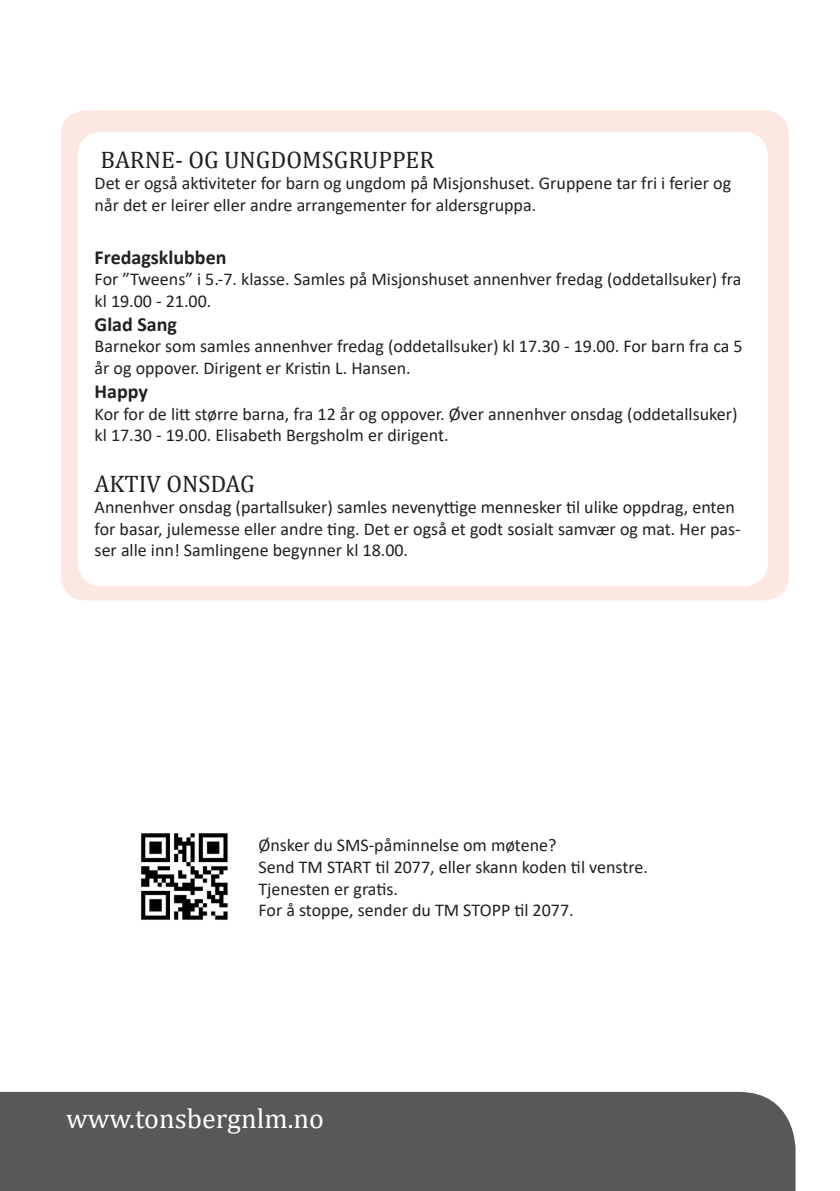
<style>
.page{position:relative;width:840px;height:1191px;background:#fff}
.page>*{position:absolute;margin:0;border:0;box-sizing:border-box;transform-origin:0 0}
.t1{font:28px "Cambria";color:#fff}
.t2{font:24px "Cambria";color:#231f20}
.t3{font:700 20px "Calibri";color:#231f20}
.t4{font:18px/21.6px "Calibri";color:#231f20}
</style>
<div class="page">
<div style="left:0;top:1091px;width:795px;height:100px;background:#57585a"></div>
<div style="left:61px;top:111px;width:727px;height:489px;background:#fde7e1;border-radius:24px"></div>
<div style="left:78px;top:132px;width:689px;height:454px;background:#fff;border-radius:24px"></div>
<img style="left:141px;top:833px;width:87px;height:87px">
<p class="t2" style="left:101px;top:145px;width:335px">BARNE- OG UNGDOMSGRUPPER</p>
<p class="t4" style="left:95px;top:172px;width:637px">Det er også aktiviteter for barn og ungdom på Misjonshuset. Gruppene tar fri i ferier og når det er leirer eller andre arrangementer for aldersgruppa.</p>
<p class="t3" style="left:95px;top:243px;width:133px">Fredagsklubben</p>
<p class="t4" style="left:95px;top:268px;width:648px">For ”Tweens” i 5.-7. klasse. Samles på Misjonshuset annenhver fredag (oddetallsuker) fra kl 19.00 - 21.00.</p>
<p class="t3" style="left:95px;top:310px;width:84px">Glad Sang</p>
<p class="t4" style="left:95px;top:335px;width:649px">Barnekor som samles annenhver fredag (oddetallsuker) kl 17.30 - 19.00. For barn fra ca 5 år og oppover. Dirigent er Kristin L. Hansen.</p>
<p class="t3" style="left:95px;top:377px;width:55px">Happy</p>
<p class="t4" style="left:95px;top:402px;width:644px">Kor for de litt større barna, fra 12 år og oppover. Øver annenhver onsdag (oddetallsuker) kl 17.30 - 19.00. Elisabeth Bergsholm er dirigent.</p>
<p class="t2" style="left:95px;top:469px;width:162px">AKTIV ONSDAG</p>
<p class="t4" style="left:95px;top:496px;width:647px">Annenhver onsdag (partallsuker) samles nevenyttige mennesker til ulike oppdrag, enten for basar, julemesse eller andre ting. Det er også et godt sosialt samvær og mat. Her pas&shy;ser alle inn! Samlingene begynner kl 18.00.</p>
<p class="t4" style="left:258px;top:834px;width:299px">Ønsker du SMS-påminnelse om møtene?</p>
<p class="t4" style="left:258px;top:856px;width:391px">Send TM START til 2077, eller skann koden til venstre.</p>
<p class="t4" style="left:258px;top:877px;width:141px">Tjenesten er gratis.</p>
<p class="t4" style="left:258px;top:899px;width:316px">For å stoppe, sender du TM STOPP til 2077.</p>
<p class="t1" style="left:66px;top:1101px;width:259px">www.tonsbergnlm.no</p>
</div>
